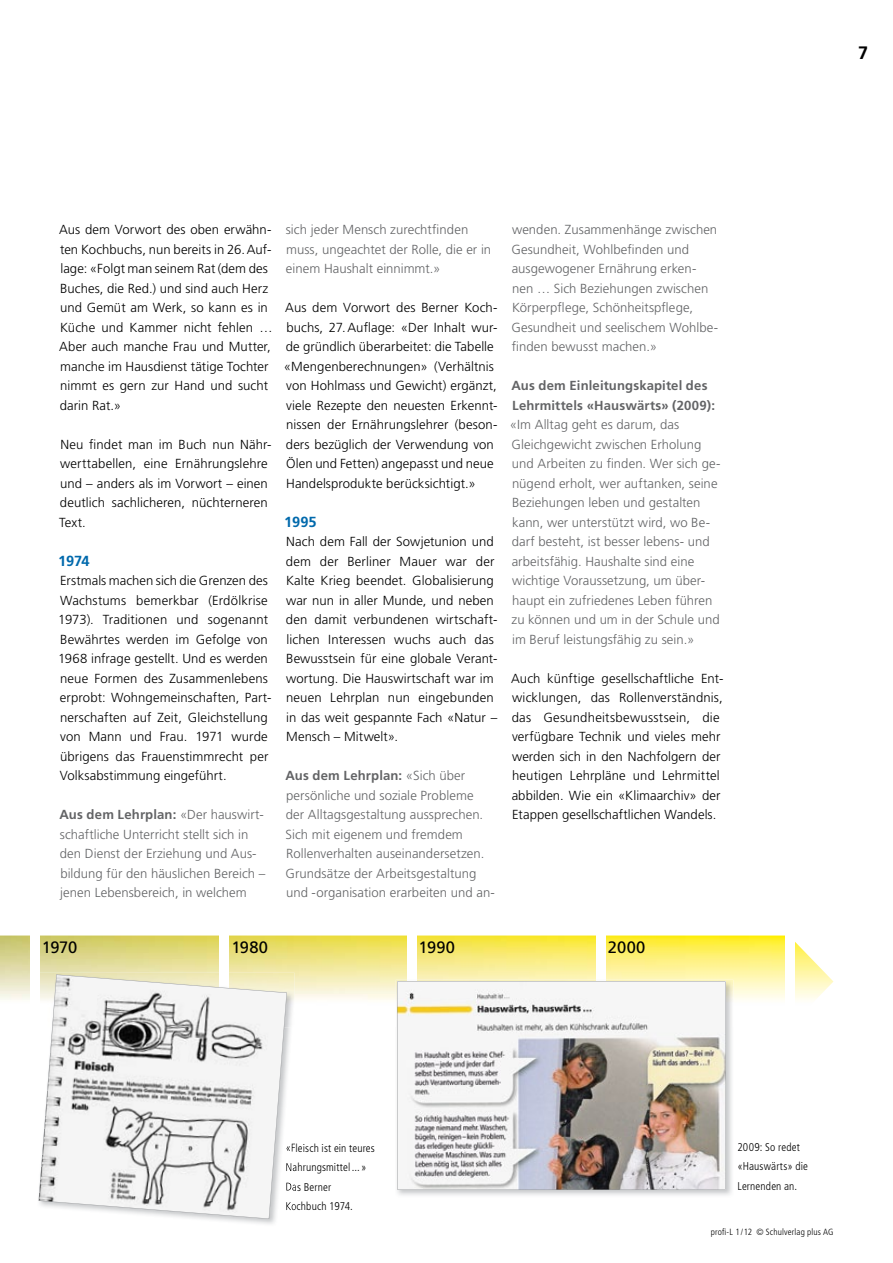
<style>
.page{position:relative;width:893px;height:1263px;background:#fff}
.page>*{position:absolute;margin:0;border:0;box-sizing:border-box;transform-origin:0 0}
.t1{font:700 18px "Frutiger LT Pro";color:#000}
.t2{font:16.5px "Frutiger LT Pro";color:#000}
.t3{font:700 14.7px "Frutiger LT Pro";letter-spacing:-.015em;color:#0069ac}
.t4{font:300 13.2px/19.5px "Frutiger LT Pro";letter-spacing:.005em;color:#000}
.t5{font:300 13.2px/19.5px "Frutiger LT Pro";letter-spacing:.005em;color:#636466}
.t6{font:300 condensed 11.25px/19.5px "Frutiger LT Pro";letter-spacing:.01em;color:#000}
.t7{font:300 condensed 9px "Frutiger LT Pro";letter-spacing:.02em;color:#000}
.s1{font-weight:700}
</style>
<div class="page">
<img style="left:0;top:935px;width:833px;height:65px">
<div style="left:31px;top:930px;width:9px;height:97px;background:#fff"></div>
<div style="left:219px;top:930px;width:9px;height:97px;background:#fff"></div>
<div style="left:408px;top:930px;width:9px;height:97px;background:#fff"></div>
<div style="left:596px;top:930px;width:9px;height:97px;background:#fff"></div>
<div style="left:785px;top:932px;width:9px;height:96px;background:#fff"></div>
<img style="left:38px;top:973px;width:257px;height:251px">
<svg style="left:287px;top:1143px;width:8px;height:8px"></svg>
<svg style="left:287px;top:1162px;width:8px;height:11px"></svg>
<svg style="left:287px;top:1183px;width:8px;height:7px"></svg>
<svg style="left:287px;top:1201px;width:8px;height:9px"></svg>
<img style="left:38px;top:973px;width:2px;height:54px">
<svg style="left:39px;top:974px;width:248px;height:245px;fill:#f3f3f3"></svg>
<img style="left:396px;top:980px;width:337px;height:215px">
<img style="left:397px;top:981px;width:328px;height:209px">
<p class="t4" style="left:59px;top:220px;width:215px">Aus dem Vorwort des oben erwähn&shy;ten Kochbuchs, nun bereits in 26. Auf&shy;lage: «Folgt man seinem Rat (dem des<br>Buches, die Red.) und sind auch Herz und Gemüt am Werk, so kann es in<br>Küche und Kammer nicht fehlen …<br>Aber auch manche Frau und Mutter, manche im Hausdienst tätige Tochter nimmt es gern zur Hand und sucht darin Rat.»</p>
<p class="t4" style="left:59px;top:434px;width:214px">Neu findet man im Buch nun Nähr&shy;werttabellen, eine Ernährungslehre und – anders als im Vorwort – einen deutlich sachlicheren, nüchterneren<br>Text.</p>
<p class="t3" style="left:58px;top:552px;width:33px">1974</p>
<p class="t4" style="left:58px;top:571px;width:215px">Erstmals machen sich die Grenzen des Wachstums bemerkbar (Erdöl krise 1973). Traditionen und sogenannt Bewährtes werden im Gefolge von 1968 infrage gestellt. Und es werden neue Formen des Zusammenlebens erprobt: Wohngemeinschaften, Part&shy;nerschaften auf Zeit, Gleichstellung von Mann und Frau. 1971 wurde übrigens das Frauenstimmrecht per Volksabstimmung eingeführt.</p>
<p class="t5" style="left:60px;top:805px;width:207px"><span class="s1">Aus dem Lehrplan:</span> «Der hauswirt&shy;schaftliche Unterricht stellt sich in den Dienst der Erziehung und Aus&shy;bildung für den häuslichen Bereich – jenen Lebensbereich, in welchem</p>
<p class="t5" style="left:286px;top:220px;width:207px">sich jeder Mensch zurechtfinden muss, ungeachtet der Rolle, die er in einem Haushalt einnimmt.»</p>
<p class="t4" style="left:284px;top:298px;width:215px">Aus dem Vorwort des Berner Koch&shy;buchs, 27. Auflage: «Der Inhalt wur&shy;de gründlich überarbeitet: die Tabelle «Mengenberechnungen» (Verhältnis von Hohlmass und Gewicht) ergänzt, viele Rezepte den neuesten Erkennt&shy;nissen der Ernährungslehrer (beson&shy;ders bezüglich der Verwendung von Ölen und Fetten) angepasst und neue Handelsprodukte berücksichtigt.»</p>
<p class="t3" style="left:284px;top:513px;width:34px">1995</p>
<p class="t4" style="left:286px;top:532px;width:213px">Nach dem Fall der Sowjetunion und dem der Berliner Mauer war der<br>Kalte Krieg beendet. Globalisierung war nun in aller Munde, und neben den damit verbundenen wirtschaft&shy;lichen Interessen wuchs auch das<br>Bewusstsein für eine globale Verant&shy;wortung. Die Hauswirtschaft war im neuen Lehrplan nun eingebunden in das weit gespannte Fach «Natur –<br>Mensch – Mitwelt».</p>
<p class="t5" style="left:285px;top:766px;width:211px"><span class="s1">Aus dem Lehrplan:</span> «Sich über persönliche und soziale Probleme<br>der Alltagsgestaltung aussprechen.<br>Sich mit eigenem und fremdem Rollenverhalten auseinandersetzen.<br>Grundsätze der Arbeitsgestaltung und -organisation erarbeiten und an-</p>
<p class="t5" style="left:512px;top:220px;width:208px">wenden. Zusammenhänge zwischen<br>Gesundheit, Wohlbefinden und ausgewogener Ernährung erken&shy;nen … Sich Beziehungen zwischen<br>Körperpflege, Schönheitspflege,<br>Gesundheit und seelischem Wohlbe&shy;finden bewusst machen.»</p>
<p class="t5" style="left:510px;top:376px;width:212px"><span class="s1">Aus dem Einleitungskapitel des Lehrmittels «Hauswärts» (2009): </span>«Im Alltag geht es darum, das Gleichgewicht zwischen Erholung und Arbeiten zu finden. Wer sich ge&shy;nügend erholt, wer auftanken, seine Beziehungen leben und gestalten kann, wer unterstützt wird, wo Be&shy;darf besteht, ist besser lebens- und arbeitsfähig. Haushalte sind eine wichtige Voraussetzung, um über&shy;haupt ein zufriedenes Leben führen zu können und um in der Schule und im Beruf leistungsfähig zu sein.»</p>
<p class="t4" style="left:511px;top:668px;width:214px">Auch künftige gesellschaftliche Ent&shy;wicklungen, das Rollenverständnis, das Gesundheitsbewusstsein, die verfügbare Technik und vieles mehr werden sich in den Nachfolgern der heutigen Lehrpläne und Lehrmittel abbilden. Wie ein «Klimaarchiv» der Etappen gesellschaftlichen Wandels.</p>
<p class="t2" style="left:42px;top:937px;width:37px">1970</p>
<p class="t2" style="left:232px;top:937px;width:38px">1980</p>
<p class="t2" style="left:419px;top:937px;width:38px">1990</p>
<p class="t2" style="left:608px;top:937px;width:39px">2000</p>
<p class="t1" style="left:858px;top:42px;width:12px">7</p>
<p class="t6" style="left:285px;top:1138px;width:91px">«fleisch ist ein teures nahrungsmittel ... » das Berner kochbuch 1974.</p>
<p class="t6" style="left:737px;top:1137px;width:72px">2009: So redet «hauswärts» die lernenden an.</p>
<p class="t7" style="left:711px;top:1227px;width:124px">profi-l 1 / 12 © Schulverlag plus ag</p>
</div>
